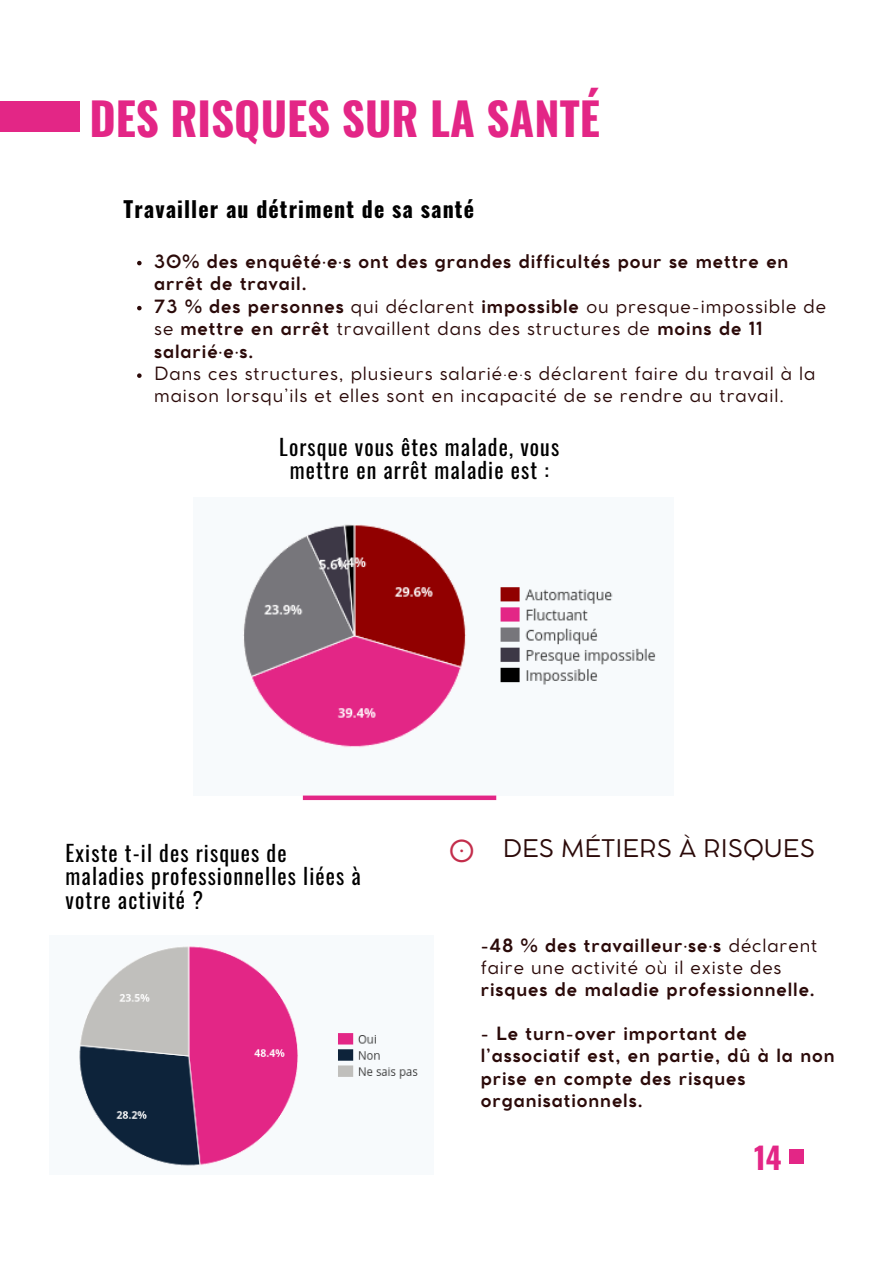
<style>
.page{position:relative;width:894px;height:1264px;background:#fff}
.page>*{position:absolute;margin:0;border:0;box-sizing:border-box;transform-origin:0 0}
.t1{font:700 45px "Oswald";color:#e32686}
.t2{font:700 30px "Oswald";color:#e32686}
.t3{font:30px "Cocomat Pro";color:#c32d4b}
.t4{font:24px "Cocomat Pro";color:#2b0a09}
.t5{font:21.9px/23.7px "Oswald";letter-spacing:.05em;color:#000;text-align:center}
.t6{font:700 21.9px "Oswald";letter-spacing:.05em;color:#000}
.t7{font:700 18px/22.5px "Cocomat Pro";letter-spacing:.05em;color:#2b0a09}
.t8{font:18px/22.5px "Cocomat Pro";letter-spacing:.05em;color:#2b0a09}
.s1{font-weight:700}
.s2{font-weight:400}
</style>
<div class="page">
<img style="left:243px;top:524px;width:413px;height:224px">
<div style="left:0;top:101px;width:80px;height:30px;background:#e32686"></div>
<img style="left:79px;top:946px;width:339px;height:220px">
<svg style="left:137px;top:261px;width:4px;height:4px"></svg>
<svg style="left:137px;top:306px;width:4px;height:4px"></svg>
<svg style="left:137px;top:373px;width:4px;height:5px"></svg>
<div style="left:303px;top:795px;width:193px;height:5px;background:#e32686"></div>
<div style="left:789px;top:1149px;width:15px;height:15px;background:#e32686"></div>
<h3 class="t1" style="left:89px;top:83px;width:512px">DES RISQUES SUR LA SANTÉ</h3>
<p class="t6" style="left:123px;top:192px;width:352px">Travailler au détriment de sa santé</p>
<p class="t7" style="left:154px;top:251px;width:635px">30% des enquêté·e·s ont des grandes difficultés pour se mettre en arrêt de travail.</p>
<h4 class="t8" style="left:154px;top:296px;width:673px"><span class="s1">73 % des personnes</span> qui déclarent <span class="s1">impossible</span> ou presque-impossible de se <span class="s1">mettre en arrêt</span> travaillent dans des structures de <span class="s1">moins de 11 salarié·e·s.</span></h4>
<p class="t8" style="left:154px;top:364px;width:662px;line-height:21.3px">Dans ces structures, plusieurs salarié·e·s déclarent faire du travail à la maison lorsqu’ils et elles sont en incapacité de se rendre au travail.</p>
<p class="t5" style="left:279px;top:434px;width:281px">Lorsque vous êtes malade, vous mettre en arrêt maladie est :</p>
<p class="t5" style="left:66px;top:840px;width:296px;text-align:left">Existe t-il des risques de maladies professionnelles liées à votre activité ?</p>
<p class="t3" style="left:448px;top:839px;width:27px">0</p>
<h4 class="t4" style="left:502px;top:838px;width:313px">DES MÉTIERS À RISQUES</h4>
<p class="t7" style="left:480px;top:935px;width:338px;line-height:21.9px">-48 % des travailleur·se·s <span class="s2">déclarent faire une activité où il existe des </span>risques de maladie professionnelle.</p>
<p class="t7" style="left:480px;top:1023px;width:355px">- Le turn-over important de l’associatif est, en partie, dû à la non prise en compte des risques organisationnels.</p>
<p class="t2" style="left:754px;top:1133px;width:29px">14</p>
</div>
